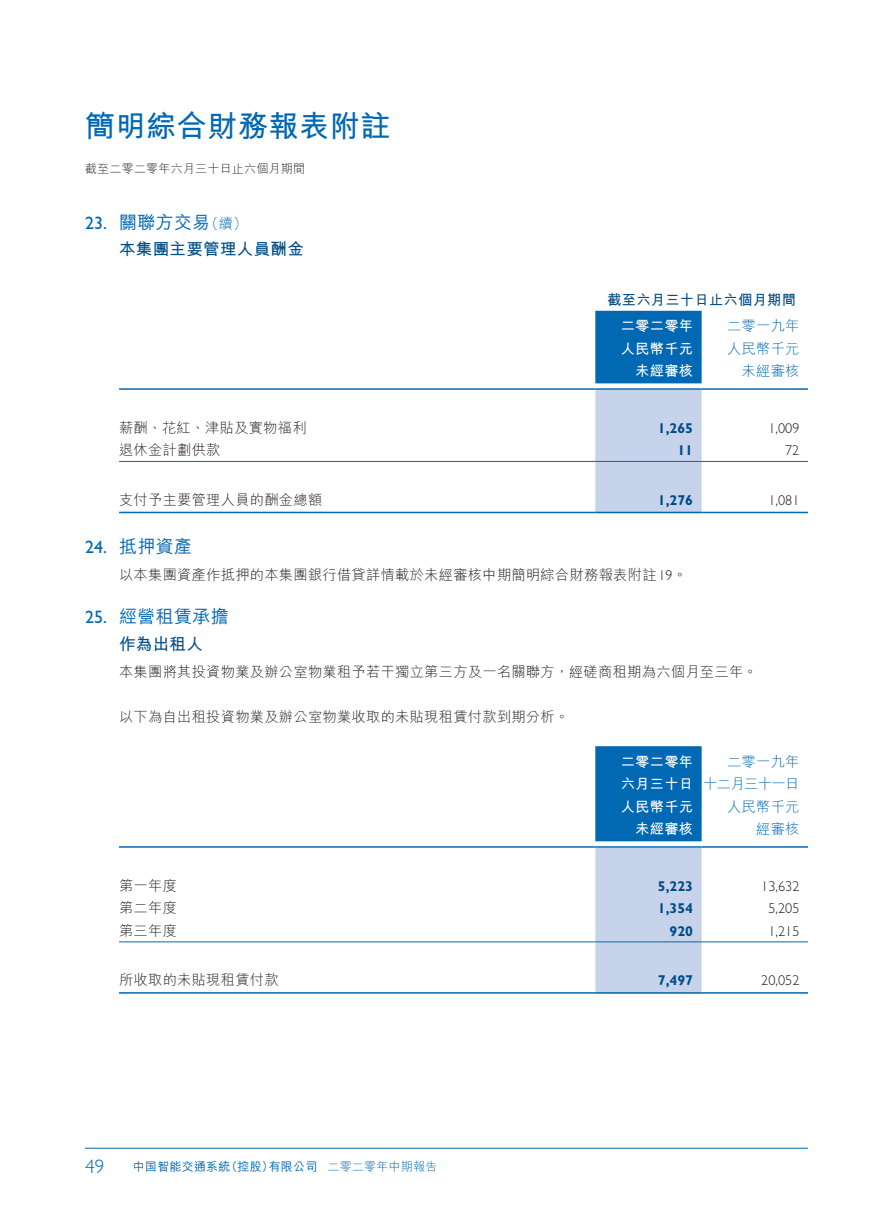
<style>
.page{position:relative;width:893px;height:1212px;background:#fff}
.page>*{position:absolute;margin:0;border:0;box-sizing:border-box;transform-origin:0 0}
.t1{font:700 30px "M Hei HK";letter-spacing:.02em;color:#0168b3}
.t2{font:300 19.5px "Gill Sans Std";color:#0168b3}
._01_H1{font:500 18px "M Hei HK";letter-spacing:.02em;color:#0168b3}
._01_H1-2{font:18px "Gill Sans Std";color:#0168b3}
._02_H2{font:700 16.5px "M Hei HK";letter-spacing:.02em;color:#004c87}
._00_txt{font:300 14.25px "M Hei HK";letter-spacing:.02em;color:#231f20}
._50_Table_txt{font:300 14.25px "M Hei HK";letter-spacing:.02em;color:#231f20}
._50_Table_txt-2{font:300 14.25px "Gill Sans Std";color:#231f20}
._50_Table_txt-3{font:700 14.25px "M Hei HK";letter-spacing:.02em;color:#fff}
._50_Table_txt-4{font:700 14.25px "Gill Sans Std";color:#004c87}
._50_Table_txt-5{font:300 14.25px "M Hei HK";letter-spacing:.02em;color:#0168b3}
._50_Table_txt-6{font:700 14.25px "M Hei HK";letter-spacing:.02em;color:#004c87}
._50_Table_txt-7{font:300 14.25px "M Hei HK";letter-spacing:-.04em;color:#0168b3}
._01_H1-3{font:300 14.25px "M Hei HK";color:#0168b3}
.t3{font:300 12px "M Hei HK";letter-spacing:.02em;color:#231f20}
.t4{font:500 12px "M Hei HK";letter-spacing:.02em;color:#0168b3}
.t5{font:300 12px "M Hei HK";letter-spacing:.02em;color:#0168b3}
.s1{font-family:"Gill Sans Std"}
</style>
<div class="page">
<hr style="left:85px;top:1148px;width:723px;height:1px;background:#0168b3">
<div style="left:595px;top:311px;width:107px;height:72px;background:#0168b3"></div>
<div style="left:595px;top:390px;width:107px;height:122px;background:#c6d3eb"></div>
<hr style="left:119px;top:388px;width:476px;height:2px;background:#0168b3">
<hr style="left:595px;top:388px;width:107px;height:2px;background:#0168b3">
<hr style="left:702px;top:388px;width:106px;height:2px;background:#0168b3">
<hr style="left:119px;top:461px;width:476px;height:1px;background:#0168b3">
<hr style="left:595px;top:461px;width:107px;height:1px;background:#0168b3">
<hr style="left:702px;top:461px;width:106px;height:1px;background:#0168b3">
<hr style="left:119px;top:512px;width:476px;height:1px;background:#0168b3">
<hr style="left:595px;top:512px;width:107px;height:1px;background:#0168b3">
<hr style="left:702px;top:512px;width:106px;height:1px;background:#0168b3">
<div style="left:595px;top:746px;width:107px;height:95px;background:#0168b3"></div>
<div style="left:595px;top:848px;width:107px;height:144px;background:#c6d3eb"></div>
<hr style="left:119px;top:846px;width:476px;height:2px;background:#0168b3">
<hr style="left:595px;top:846px;width:107px;height:2px;background:#0168b3">
<hr style="left:702px;top:846px;width:106px;height:2px;background:#0168b3">
<hr style="left:119px;top:941px;width:476px;height:1px;background:#0168b3">
<hr style="left:595px;top:941px;width:107px;height:1px;background:#0168b3">
<hr style="left:702px;top:941px;width:106px;height:1px;background:#0168b3">
<hr style="left:119px;top:992px;width:476px;height:1px;background:#0168b3">
<hr style="left:595px;top:992px;width:107px;height:1px;background:#0168b3">
<hr style="left:702px;top:992px;width:106px;height:1px;background:#0168b3">
<h1 class="t1" style="left:85px;top:104px;width:307px">簡明綜合財務報表附註</h1>
<p class="t3" style="left:85px;top:162px;width:222px">截至二零二零年六月三十日止六個月期間</p>
<p class="_01_H1-2" style="left:85px;top:212px;width:23px">23.</p>
<p class="_01_H1" style="left:119px;top:209px;width:93px">關聯方交易</p>
<p class="_01_H1-3" style="left:204px;top:216px;width:44px">（續(</p>
<p class="_02_H2" style="left:119px;top:237px;width:186px">本集團主要管理人員酬金</p>
<p class="_50_Table_txt-6" style="left:607px;top:289px;width:190px">截至六月三十日止六個月期間</p>
<p class="_50_Table_txt-5" style="left:727px;top:319px;width:74px">二零一九年</p>
<p class="_50_Table_txt-3" style="left:621px;top:316px;width:74px">二零二零年</p>
<p class="_50_Table_txt-3" style="left:621px;top:338px;width:74px">人民幣千元</p>
<p class="_50_Table_txt-3" style="left:635px;top:361px;width:59px">未經審核</p>
<p class="_50_Table_txt-5" style="left:727px;top:341px;width:74px">人民幣千元</p>
<p class="_50_Table_txt-5" style="left:742px;top:364px;width:59px">未經審核</p>
<p class="_50_Table_txt" style="left:119px;top:420px;width:189px">薪酬、花紅、津貼及實物福利</p>
<p class="_50_Table_txt" style="left:119px;top:443px;width:103px">退休金計劃供款</p>
<p class="_50_Table_txt-4" style="left:658px;top:420px;width:37px">1,265</p>
<p class="_50_Table_txt-4" style="left:677px;top:442px;width:17px">11</p>
<p class="_50_Table_txt-2" style="left:768px;top:420px;width:33px">1,009</p>
<p class="_50_Table_txt-2" style="left:785px;top:443px;width:16px">72</p>
<p class="_01_H1-2" style="left:85px;top:537px;width:23px">24.</p>
<p class="_01_H1-2" style="left:85px;top:607px;width:23px">25.</p>
<p class="_50_Table_txt" style="left:119px;top:492px;width:205px">支付予主要管理人員的酬金總額</p>
<p class="_01_H1" style="left:119px;top:533px;width:75px">抵押資產</p>
<p class="_50_Table_txt-4" style="left:658px;top:492px;width:37px">1,276</p>
<p class="_00_txt" style="left:119px;top:567px;width:569px">以本集團資產作抵押的本集團銀行借貸詳情載於未經審核中期簡明綜合財務報表附註<span class="s1">19</span>。</p>
<p class="_01_H1" style="left:119px;top:604px;width:111px">經營租賃承擔</p>
<p class="_50_Table_txt-2" style="left:768px;top:492px;width:33px">1,081</p>
<p class="_02_H2" style="left:119px;top:632px;width:85px">作為出租人</p>
<p class="_00_txt" style="left:119px;top:664px;width:640px">本集團將其投資物業及辦公室物業租予若干獨立第三方及一名關聯方，經磋商租期為六個月至三年。</p>
<p class="_00_txt" style="left:119px;top:709px;width:452px">以下為自出租投資物業及辦公室物業收取的未貼現租賃付款到期分析。</p>
<p class="_50_Table_txt-5" style="left:727px;top:754px;width:74px">二零一九年</p>
<p class="_50_Table_txt-3" style="left:621px;top:751px;width:74px">二零二零年</p>
<p class="_50_Table_txt-3" style="left:621px;top:774px;width:74px">六月三十日</p>
<p class="_50_Table_txt-7" style="left:703px;top:777px;width:98px">十二月三十一日</p>
<p class="_50_Table_txt-3" style="left:621px;top:796px;width:74px">人民幣千元</p>
<p class="_50_Table_txt-5" style="left:727px;top:799px;width:74px">人民幣千元</p>
<p class="_50_Table_txt-3" style="left:635px;top:819px;width:59px">未經審核</p>
<p class="_50_Table_txt-5" style="left:756px;top:822px;width:45px">經審核</p>
<p class="_50_Table_txt" style="left:119px;top:878px;width:59px">第一年度</p>
<p class="_50_Table_txt-4" style="left:658px;top:878px;width:37px">5,223</p>
<p class="_50_Table_txt-2" style="left:761px;top:878px;width:40px">13,632</p>
<p class="_50_Table_txt" style="left:119px;top:901px;width:59px">第二年度</p>
<p class="_50_Table_txt-4" style="left:658px;top:900px;width:37px">1,354</p>
<p class="_50_Table_txt-2" style="left:768px;top:900px;width:33px">5,205</p>
<p class="_50_Table_txt" style="left:119px;top:923px;width:59px">第三年度</p>
<p class="_50_Table_txt-4" style="left:669px;top:923px;width:25px">920</p>
<p class="_50_Table_txt-2" style="left:768px;top:923px;width:33px">1,215</p>
<p class="_50_Table_txt" style="left:119px;top:973px;width:161px">所收取的未貼現租賃付款</p>
<p class="_50_Table_txt-4" style="left:658px;top:972px;width:37px">7,497</p>
<p class="_50_Table_txt-2" style="left:761px;top:972px;width:40px">20,052</p>
<h2 class="t2" style="left:85px;top:1155px;width:21px">49</h2>
<p class="t4" style="left:225px;top:1158px;width:50px">（控股）</p>
<p class="t4" style="left:269px;top:1158px;width:50px">有限公司</p>
<p class="t4" style="left:133px;top:1158px;width:99px">中国智能交通系統</p>
<p class="t5" style="left:327px;top:1160px;width:111px">二零二零年中期報告</p>
</div>
